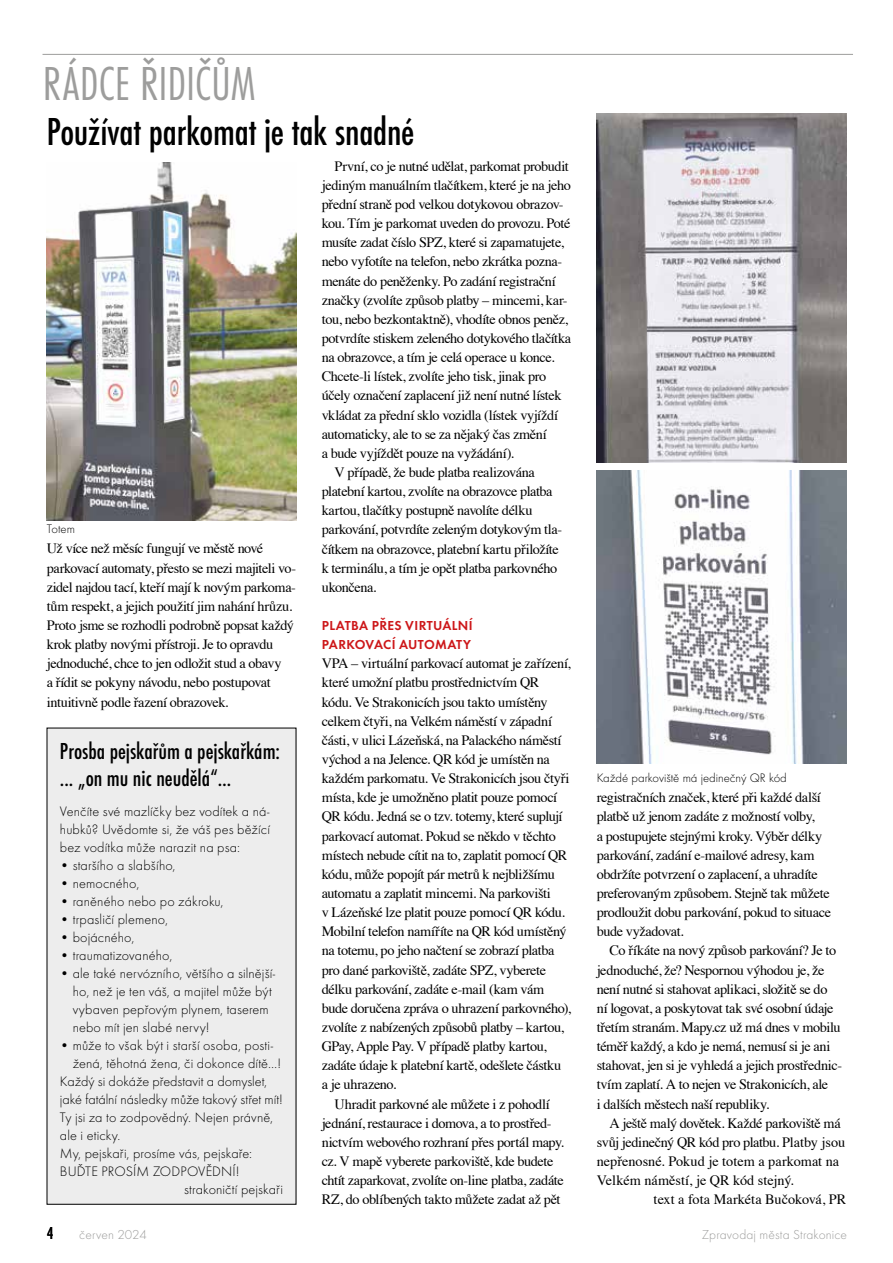
<style>
.page{position:relative;width:893px;height:1263px;background:#fff}
.page>*{position:absolute;margin:0;border:0;box-sizing:border-box;transform-origin:0 0}
.t1{font:49.5px "Futura TOT Ligh Cond";letter-spacing:.01em;color:#9d9d9c}
.t2{font:500 condensed 40.5px "Futura TOT";letter-spacing:-.005em;color:#000}
.t3{font:500 condensed 24px/27px "Futura TOT";color:#000}
.t4{font:500 condensed 18px "Futura TOT";color:#000}
.t5{font:14.25px/19.2px "Times";letter-spacing:-.03em;color:#000}
.t6{font:14.25px/18px "Futura TOT Ligh";letter-spacing:.01em;color:#000;text-align:justify}
.t7{font:14.25px/19.2px "Times";letter-spacing:-.01em;color:#000}
.t8{font:14.25px "Times";letter-spacing:-.005em;color:#000}
.t9{font:600 13.5px/19.2px "Futura TOT";letter-spacing:.025em;color:#cd1719}
.t10{font:13.5px "Futura TOT Ligh";letter-spacing:.01em;color:#9d9d9c}
.t11{font:12.75px "Futura TOT Ligh";color:#000}
</style>
<div class="page">
<hr style="left:43px;top:54px;width:810px;height:1px;background:#9d9d9c">
<img style="left:47px;top:162px;width:249px;height:359px">
<div style="left:47px;top:728px;width:249px;height:476px;background:#ededed"></div>
<img style="left:597px;top:113px;width:249px;height:350px">
<img style="left:597px;top:471px;width:249px;height:293px">
<h1 class="t1" style="left:43px;top:55px;width:214px">RÁDCE ŘIDIČŮM</h1>
<h2 class="t2" style="left:47px;top:109px;width:369px">Používat parkomat je tak snadné</h2>
<p class="t11" style="left:47px;top:522px;width:30px">Totem</p>
<p class="t5" style="left:47px;top:538px;width:251px">Už více než měsíc fungují ve městě nové parkovací automaty, přesto se mezi majiteli vo&shy;zidel najdou tací, kteří mají k novým parkoma&shy;tům respekt, a jejich použití jim nahání hrůzu.<br>Proto jsme se rozhodli podrobně popsat každý krok platby novými přístroji. Je to opravdu jednoduché, chce to jen odložit stud a obavy<br>a řídit se pokyny návodu, nebo postupovat intuitivně podle řazení obrazovek.</p>
<h3 class="t3" style="left:60px;top:737px;width:222px">Prosba pejskařům a pejskařkám: ... „on mu nic neudělá“…</h3>
<p class="t6" style="left:60px;top:803px;width:211px">Venčíte své mazlíčky bez vodítek a ná&shy;hubků? Uvědomte si, že váš pes běžící bez vodítka může narazit na psa:</p>
<p class="t6" style="left:60px;top:857px;width:117px">• staršího a slabšího,</p>
<p class="t6" style="left:60px;top:875px;width:81px">• nemocného,</p>
<p class="t6" style="left:60px;top:893px;width:165px">• raněného nebo po zákroku,</p>
<p class="t6" style="left:60px;top:911px;width:109px">• trpasličí plemeno,</p>
<p class="t6" style="left:60px;top:929px;width:76px">• bojácného,</p>
<p class="t6" style="left:60px;top:947px;width:114px">• traumatizovaného,</p>
<p class="t6" style="left:73px;top:965px;width:204px;text-align:left;text-indent:-13px">• ale také nervózního, většího a silnější&shy;ho, než je ten váš, a majitel může být vybaven pepřovým plynem, taserem nebo mít jen slabé nervy!</p>
<p class="t6" style="left:60px;top:1037px;width:215px">• může to však být i starší osoba, posti-</p>
<p class="t6" style="left:73px;top:1055px;width:210px">žená, těhotná žena, či dokonce dítě…!</p>
<p class="t6" style="left:60px;top:1073px;width:209px">Každý si dokáže představit a domyslet,</p>
<p class="t6" style="left:60px;top:1091px;width:224px">jaké fatální následky může takový střet mít!</p>
<p class="t6" style="left:60px;top:1109px;width:215px">Ty jsi za to zodpovědný. Nejen právně,</p>
<p class="t6" style="left:60px;top:1127px;width:62px">ale i eticky.</p>
<p class="t6" style="left:60px;top:1145px;width:194px">My, pejskaři, prosíme vás, pejskaře:</p>
<p class="t6" style="left:60px;top:1163px;width:181px">BUĎTE PROSÍM ZODPOVĚDNÍ!</p>
<p class="t6" style="left:184px;top:1181px;width:100px">strakoničtí pejskaři</p>
<p class="t5" style="left:334px;top:155px;width:236px">První, co je nutné udělat, parkomat probudit</p>
<p class="t5" style="left:322px;top:174px;width:251px">jediným manuálním tlačítkem, které je na jeho</p>
<p class="t5" style="left:322px;top:193px;width:243px">přední straně pod velkou dotykovou obrazov-</p>
<p class="t5" style="left:322px;top:213px;width:250px">kou. Tím je parkomat uveden do provozu. Poté</p>
<p class="t5" style="left:322px;top:232px;width:244px">musíte zadat číslo SPZ, které si zapamatujete,</p>
<p class="t5" style="left:322px;top:251px;width:242px">nebo vyfotíte na telefon, nebo zkrátka pozna-</p>
<p class="t5" style="left:322px;top:270px;width:235px">menáte do peněženky. Po zadání registrační</p>
<p class="t5" style="left:322px;top:289px;width:247px">značky (zvolíte způsob platby – mincemi, kar-</p>
<p class="t5" style="left:322px;top:308px;width:248px">tou, nebo bezkontaktně), vhodíte obnos peněz,</p>
<p class="t5" style="left:322px;top:327px;width:251px">potvrdíte stiskem zeleného dotykového tlačítka</p>
<p class="t5" style="left:322px;top:347px;width:234px">na obrazovce, a tím je celá operace u konce.</p>
<p class="t5" style="left:322px;top:366px;width:226px">Chcete-li lístek, zvolíte jeho tisk, jinak pro</p>
<p class="t5" style="left:322px;top:385px;width:241px">účely označení zaplacení již není nutné lístek</p>
<p class="t5" style="left:322px;top:404px;width:238px">vkládat za přední sklo vozidla (lístek vyjíždí</p>
<p class="t5" style="left:322px;top:423px;width:226px">automaticky, ale to se za nějaký čas změní</p>
<p class="t5" style="left:322px;top:442px;width:194px">a bude vyjíždět pouze na vyžádání).</p>
<p class="t5" style="left:334px;top:461px;width:202px">V případě, že bude platba realizována</p>
<p class="t5" style="left:322px;top:480px;width:232px">platební kartou, zvolíte na obrazovce platba</p>
<p class="t5" style="left:322px;top:500px;width:212px">kartou, tlačítky postupně navolíte délku</p>
<p class="t5" style="left:322px;top:519px;width:242px">parkování, potvrdíte zeleným dotykovým tla-</p>
<p class="t5" style="left:322px;top:538px;width:239px">čítkem na obrazovce, platební kartu přiložíte</p>
<p class="t5" style="left:322px;top:557px;width:237px">k terminálu, a tím je opět platba parkovného</p>
<p class="t5" style="left:322px;top:576px;width:56px">ukončena.</p>
<p class="t9" style="left:322px;top:616px;width:152px">PLATBA PŘES VIRTUÁLNÍ<br>PARKOVACÍ AUTOMATY</p>
<p class="t5" style="left:322px;top:653px;width:251px">VPA – virtuální parkovací automat je zařízení, které umožní platbu prostřednictvím QR kódu. Ve Strakonicích jsou takto umístěny celkem čtyři, na Velkém náměstí v západní části, v ulici Lázeňská, na Palackého náměstí východ a na Jelence. QR kód je umístěn na každém parkomatu. Ve Strakonicích jsou čtyři místa, kde je umožněno platit pouze pomocí QR kódu. Jedná se o tzv. totemy, které suplují parkovací automat. Pokud se někdo v těchto místech nebude cítit na to, zaplatit pomocí QR kódu, může popojít pár metrů k nejbližšímu automatu a zaplatit mincemi. Na parkovišti<br>v Lázeňské lze platit pouze pomocí QR kódu.<br>Mobilní telefon namíříte na QR kód umístěný na totemu, po jeho načtení se zobrazí platba pro dané parkoviště, zadáte SPZ, vyberete délku parkování, zadáte e-mail (kam vám bude doručena zpráva o uhrazení parkovného), zvolíte z nabízených způsobů platby – kartou, GPay, Apple Pay. V případě platby kartou, zadáte údaje k platební kartě, odešlete částku a je uhrazeno.</p>
<p class="t5" style="left:322px;top:1093px;width:244px;text-indent:13px">Uhradit parkovné ale můžete i z pohodlí jednání, restaurace i domova, a to prostřed&shy;nictvím webového rozhraní přes portál mapy. cz. V mapě vyberete parkoviště, kde budete chtít zaparkovat, zvolíte on-line platba, zadáte RZ, do oblíbených takto můžete zadat až pět</p>
<p class="t11" style="left:597px;top:770px;width:192px">Každé parkoviště má jedinečný QR kód</p>
<p class="t5" style="left:597px;top:787px;width:236px">registračních značek, které při každé další platbě už jenom zadáte z možností volby,<br>a postupujete stejnými kroky. Výběr délky parkování, zadání e-mailové adresy, kam obdržíte potvrzení o zaplacení, a uhradíte preferovaným způsobem. Stejně tak můžete prodloužit dobu parkování, pokud to situace bude vyžadovat.</p>
<p class="t5" style="left:597px;top:940px;width:247px;text-indent:13px">Co říkáte na nový způsob parkování? Je to jednoduché, že? Nespornou výhodou je, že není nutné si stahovat aplikaci, složitě se do<br>ní logovat, a poskytovat tak své osobní údaje třetím stranám. Mapy.cz už má dnes v mobilu téměř každý, a kdo je nemá, nemusí si je ani stahovat, jen si je vyhledá a jejich prostřednic&shy;tvím zaplatí. A to nejen ve Strakonicích, ale<br>i dalších městech naší republiky.</p>
<p class="t7" style="left:597px;top:1112px;width:250px;text-indent:13px">A ještě malý dovětek. Každé parkoviště má svůj jedinečný QR kód pro platbu. Platby jsou nepřenosné. Pokud je totem a parkomat na Velkém náměstí, je QR kód stejný.</p>
<p class="t8" style="left:653px;top:1186px;width:194px">text a fota Markéta Bučoková, PR</p>
<p class="t4" style="left:47px;top:1223px;width:8px">4</p>
<p class="t10" style="left:79px;top:1227px;width:69px">červen 2024</p>
<p class="t10" style="left:702px;top:1227px;width:147px">Zpravodaj města Strakonice</p>
</div>
